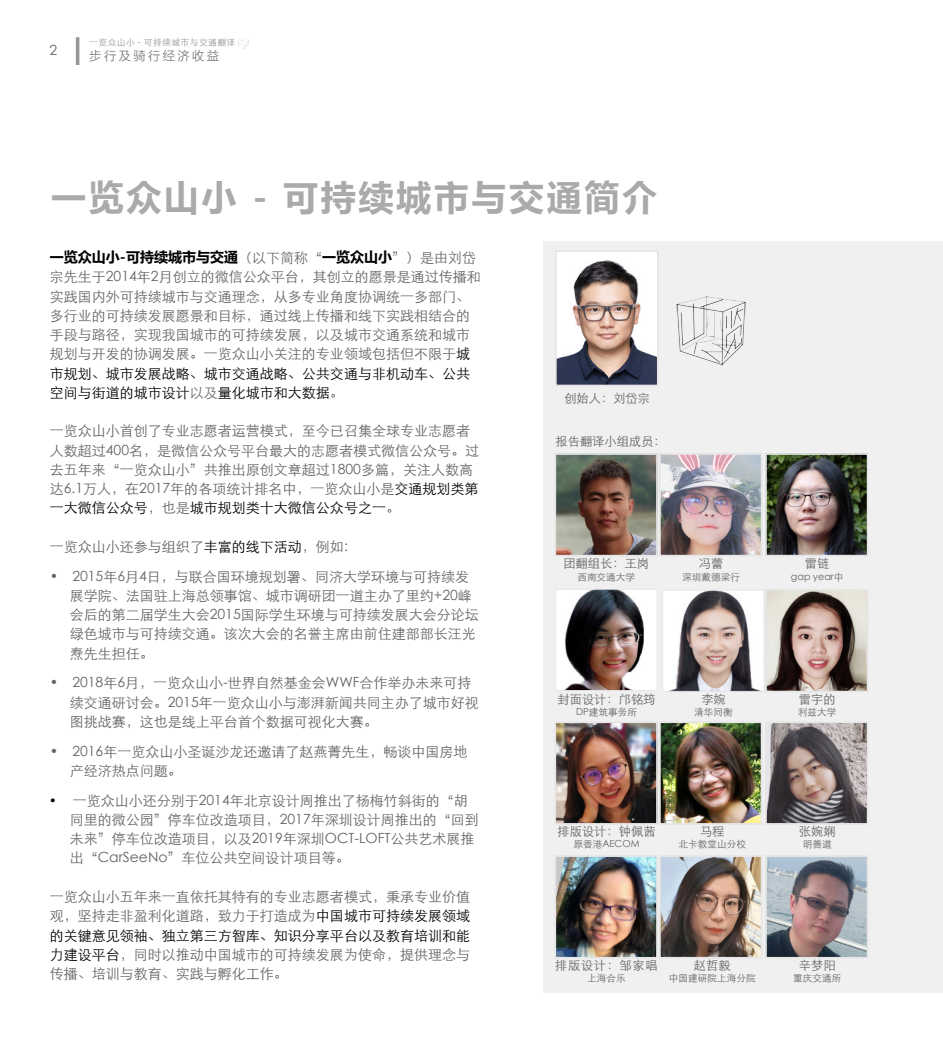
<style>
.page{position:relative;width:943px;height:1042px;background:#fff}
.page>*{position:absolute;margin:0;border:0;box-sizing:border-box;transform-origin:0 0}
.t1{font:700 35px "Microsoft Ya Hei";letter-spacing:.075em;color:#aaa}
.t2{font:14px/19.2px "ST Xihei";color:#646464}
.t3{font:12.25px "ST Xihei";color:#646363}
.t4{font:300 12.25px "Microsoft Ya Hei";letter-spacing:.2em;color:#646464}
.t5{font:9.62px "ST Xihei";color:#646464}
.t6{font:8.75px "ST Xihei";letter-spacing:.05em;color:#969696}
.s1{font-family:"Microsoft Ya Hei UI";font-weight:700;color:#000}
.s2{color:#000}
</style>
<div class="page">
<hr style="left:76px;top:37px;width:3px;height:28px;background:#969696">
<svg style="left:238px;top:39px;width:11px;height:10px"></svg>
<div style="left:543px;top:241px;width:400px;height:751px;background:#f0f0f0"></div>
<img style="left:768px;top:724px;width:97px;height:98px">
<div style="left:765px;top:721px;width:103px;height:104px;border:2px solid #e6e6e6"></div>
<img style="left:768px;top:858px;width:97px;height:97px">
<div style="left:765px;top:855px;width:103px;height:103px;border:2px solid #e6e6e6"></div>
<img style="left:768px;top:456px;width:97px;height:97px">
<div style="left:765px;top:453px;width:103px;height:103px;border:2px solid #e6e6e6"></div>
<img style="left:768px;top:592px;width:97px;height:97px">
<div style="left:765px;top:589px;width:103px;height:103px;border:2px solid #e6e6e6"></div>
<img style="left:662px;top:724px;width:97px;height:98px">
<div style="left:659px;top:721px;width:103px;height:104px;border:2px solid #e6e6e6"></div>
<img style="left:662px;top:858px;width:97px;height:97px">
<div style="left:659px;top:855px;width:103px;height:103px;border:2px solid #e6e6e6"></div>
<img style="left:676px;top:296px;width:70px;height:70px">
<img style="left:662px;top:456px;width:97px;height:97px">
<div style="left:659px;top:453px;width:103px;height:103px;border:2px solid #e6e6e6"></div>
<img style="left:664px;top:592px;width:98px;height:97px">
<div style="left:662px;top:590px;width:102px;height:101px;border:1px solid #e6e6e6"></div>
<img style="left:558px;top:253px;width:97px;height:130px">
<div style="left:555px;top:250px;width:103px;height:136px;border:2px solid #e7e5e5"></div>
<img style="left:557px;top:724px;width:98px;height:98px">
<div style="left:554px;top:721px;width:104px;height:104px;border:2px solid #e6e6e6"></div>
<img style="left:557px;top:858px;width:98px;height:97px">
<div style="left:554px;top:855px;width:104px;height:103px;border:2px solid #e6e6e6"></div>
<img style="left:557px;top:456px;width:98px;height:97px">
<div style="left:554px;top:453px;width:104px;height:103px;border:2px solid #e6e6e6"></div>
<img style="left:557px;top:591px;width:98px;height:98px">
<div style="left:555px;top:589px;width:102px;height:102px;border:1px solid #e6e6e6"></div>
<p class="t6" style="left:89px;top:36px;width:147px">一览众山小 - 可持续城市与交通翻译</p>
<p class="t2" style="left:50px;top:40px;width:9px">2</p>
<p class="t4" style="left:89px;top:47px;width:131px">步行及骑行经济收益</p>
<p class="t1" style="left:51px;top:173px;width:607px">一览众山小 - 可持续城市与交通简介</p>
<p class="t2" style="left:50px;top:247px;width:432px"><span class="s1">一览众山小-可持续城市与交通</span>（以下简称“<span class="s1">一览众山小</span>”）是由刘岱宗先生于2014年2月创立的微信公众平台，其创立的愿景是通过传播和实践国内外可持续城市与交通理念，从多专业角度协调统一多部门、多行业的可持续发展愿景和目标，通过线上传播和线下实践相结合的手段与路径，实现我国城市的可持续发展，以及城市交通系统和城市规划与开发的协调发展。一览众山小关注的专业领域包括但不限于<span class="s2">城市规划、城市发展战略、城市交通战略、公共交通与非机动车、公共空间与街道的城市设计</span>以及<span class="s2">量化城市和大数据</span>。</p>
<p class="t2" style="left:50px;top:420px;width:431px">一览众山小首创了专业志愿者运营模式，至今已召集全球专业志愿者人数超过400名，是微信公众号平台最大的志愿者模式微信公众号。过去五年来“一览众山小”共推出原创文章超过1800多篇，关注人数高达6.1万人，在2017年的各项统计排名中，一览众山小是<span class="s2">交通规划类第一大微信公众号</span>，也是<span class="s2">城市规划类十大微信公众号之一</span>。</p>
<p class="t2" style="left:50px;top:536px;width:299px">一览众山小还参与组织了<span class="s2">丰富的线下活动</span>，例如:</p>
<p class="t2" style="left:70px;top:566px;width:411px;text-indent:-20px">• 2015年6月4日，与联合国环境规划署、同济大学环境与可持续发展学院、法国驻上海总领事馆、城市调研团一道主办了里约+20峰会后的第二届学生大会2015国际学生环境与可持续发展大会分论坛绿色城市与可持续交通。该次大会的名誉主席由前住建部部长汪光焘先生担任。</p>
<p class="t2" style="left:70px;top:672px;width:411px;text-indent:-20px">• 2018年6月，一览众山小-世界自然基金会WWF合作举办未来可持续交通研讨会。2015年一览众山小与澎湃新闻共同主办了城市好视图挑战赛，这也是线上平台首个数据可视化大赛。</p>
<p class="t2" style="left:70px;top:741px;width:399px;text-indent:-20px">• 2016年一览众山小圣诞沙龙还邀请了赵燕菁先生，畅谈中国房地产经济热点问题。</p>
<p class="t2" style="left:70px;top:790px;width:411px;text-indent:-20px"><span class="s1">•</span> 一览众山小还分别于2014年北京设计周推出了杨梅竹斜街的“胡同里的微公园”停车位改造项目，2017年深圳设计周推出的“回到未来”停车位改造项目，以及2019年深圳OCT-LOFT公共艺术展推出“CarSeeNo”车位公共空间设计项目等。</p>
<p class="t2" style="left:50px;top:886px;width:421px;text-align:justify">一览众山小五年来一直依托其特有的专业志愿者模式，秉承专业价值观，坚持走非盈利化道路，致力于打造成为<span class="s2">中国城市可持续发展领域的关键意见领袖、独立第三方智库、知识分享平台以及教育培训和能力建设平台</span>，同时以推动中国城市的可持续发展为使命，提供理念与传播、培训与教育、实践与孵化工作。</p>
<p class="t3" style="left:564px;top:389px;width:87px">创始人：刘岱宗</p>
<p class="t3" style="left:555px;top:432px;width:112px">报告翻译小组成员：</p>
<p class="t3" style="left:563px;top:554px;width:87px">团翻组长：王岗</p>
<p class="t5" style="left:577px;top:569px;width:59px">西南交通大学</p>
<p class="t3" style="left:557px;top:689px;width:99px">封面设计：邝铭筠</p>
<p class="t5" style="left:576px;top:704px;width:62px">DP建筑事务所</p>
<p class="t3" style="left:557px;top:821px;width:99px">排版设计：钟佩茜</p>
<p class="t5" style="left:573px;top:837px;width:68px">原香港AECOM</p>
<p class="t3" style="left:555px;top:955px;width:104px">排版设计：邹家唱</p>
<p class="t5" style="left:587px;top:970px;width:40px">上海合乐</p>
<p class="t3" style="left:699px;top:554px;width:26px">冯蕾</p>
<p class="t5" style="left:682px;top:569px;width:59px">深圳戴德梁行</p>
<p class="t3" style="left:701px;top:689px;width:26px">李婉</p>
<p class="t5" style="left:694px;top:704px;width:40px">清华同衡</p>
<p class="t3" style="left:700px;top:821px;width:26px">马程</p>
<p class="t5" style="left:678px;top:837px;width:69px">北卡教堂山分校</p>
<p class="t3" style="left:694px;top:955px;width:38px">赵哲毅</p>
<p class="t5" style="left:669px;top:970px;width:88px">中国建研院上海分院</p>
<p class="t3" style="left:805px;top:554px;width:26px">雷链</p>
<p class="t5" style="left:791px;top:569px;width:54px">gap year中</p>
<p class="t3" style="left:798px;top:689px;width:38px">雷宇的</p>
<p class="t5" style="left:798px;top:704px;width:40px">利兹大学</p>
<p class="t3" style="left:798px;top:821px;width:38px">张婉娴</p>
<p class="t5" style="left:802px;top:837px;width:30px">明善道</p>
<p class="t3" style="left:798px;top:955px;width:38px">辛梦阳</p>
<p class="t5" style="left:793px;top:970px;width:50px">重庆交通所</p>
</div>
